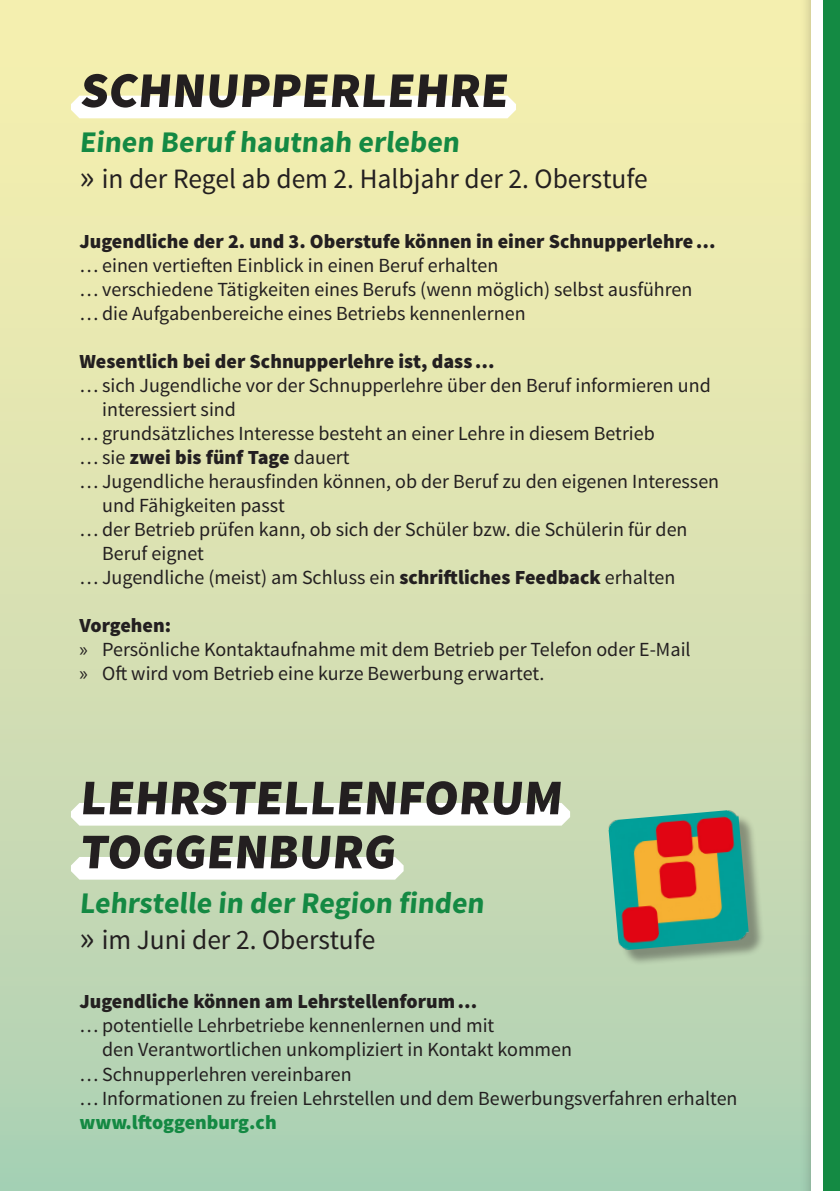
<style>
.page{position:relative;width:840px;height:1191px;background:#fff}
.page>*{position:absolute;margin:0;border:0;box-sizing:border-box;transform-origin:0 0}
.HT_innen{font:900 50px "Source Sans Pro";color:#231f20}
.UT_innen{font:700 30px "Source Sans Pro";color:#148943}
.UT_Zeitpunktangabe{font:28px "Source Sans Pro";color:#231f20}
.t1{font:20px/24px "Source Sans Pro";color:#231f20}
.Zwischentitel{font:900 20px "Source Sans Pro";color:#231f20}
.URL{font:900 20px "Source Sans Pro";color:#148943}
.s1{font-size:36px}
.s2{font-weight:400}
.s3{font-weight:900}
.s4{font-family:"Myriad Pro"}
</style>
<div class="page">
<div style="left:0;top:0;width:839px;height:1191px;background:linear-gradient(to bottom,#fdf1af,#afd0b5)"></div>
<div style="left:798px;top:0;width:41px;height:1191px;background:#231f20;opacity:.3"></div>
<div style="left:811px;top:0;width:28px;height:1191px;background:linear-gradient(to bottom,#148a43,#148a43)"></div>
<div style="left:811px;top:0;width:11px;height:1191px;background:#fff"></div>
<svg style="left:71px;top:96px;width:444px;height:22px"></svg>
<svg style="left:71px;top:803px;width:498px;height:22px"></svg>
<svg style="left:71px;top:857px;width:332px;height:22px"></svg>
<div style="left:611px;top:813px;width:153px;height:153px;background:#231f20;opacity:.4"></div>
<img style="left:607px;top:809px;width:141px;height:141px">
<p class="HT_innen" style="left:79px;top:58px;width:435px">SCHNUPPERLEHRE</p>
<p class="UT_innen" style="left:79px;top:122px;width:385px">Einen Beruf hautnah erleben</p>
<p class="UT_Zeitpunktangabe" style="left:79px;top:161px;width:569px"><span class="s1">»</span> in der Regel ab dem 2. Halbjahr der 2. Oberstufe</p>
<p class="Zwischentitel" style="left:79px;top:228px;width:637px">Jugendliche der 2. und 3. Oberstufe können in einer Schnupperlehre …</p>
<p class="t1" style="left:79px;top:253px;width:420px">… einen vertieften Einblick in einen Beruf erhalten</p>
<p class="t1" style="left:79px;top:277px;width:614px">… verschiedene Tätigkeiten eines Berufs (wenn möglich) selbst ausführen</p>
<p class="t1" style="left:79px;top:301px;width:447px">… die Aufgabenbereiche eines Betriebs kennenlernen</p>
<p class="Zwischentitel" style="left:79px;top:348px;width:416px">Wesentlich bei der Schnupperlehre ist, dass …</p>
<p class="t1" style="left:102px;top:373px;width:609px;text-indent:-23px">… sich Jugendliche vor der Schnupperlehre über den Beruf informieren und interessiert sind</p>
<p class="t1" style="left:79px;top:421px;width:576px">… grundsätzliches Interesse besteht an einer Lehre in diesem Betrieb</p>
<p class="Zwischentitel" style="left:79px;top:444px;width:271px"><span class="s2">… sie</span> zwei bis fünf Tage <span class="s2">dauert</span></p>
<p class="t1" style="left:102px;top:469px;width:618px;text-indent:-23px">… Jugendliche herausfinden können, ob der Beruf zu den eigenen Interessen und Fähigkeiten passt</p>
<p class="t1" style="left:102px;top:517px;width:586px;text-indent:-23px">… der Betrieb prüfen kann, ob sich der Schüler bzw. die Schülerin für den<br>Beruf eignet</p>
<p class="t1" style="left:79px;top:565px;width:597px">… Jugendliche (meist) am Schluss ein <span class="s3">schriftliches Feedback</span> erhalten</p>
<p class="Zwischentitel" style="left:79px;top:612px;width:93px">Vorgehen:</p>
<p class="t1" style="left:79px;top:637px;width:612px"><span class="s4">»</span> Persönliche Kontaktaufnahme mit dem Betrieb per Telefon oder E-Mail</p>
<p class="t1" style="left:79px;top:661px;width:466px"><span class="s4">»</span> Oft wird vom Betrieb eine kurze Bewerbung erwartet.</p>
<p class="HT_innen" style="left:79px;top:765px;width:489px">LEHRSTELLENFORUM</p>
<p class="HT_innen" style="left:79px;top:819px;width:323px">TOGGENBURG</p>
<p class="UT_innen" style="left:79px;top:883px;width:409px">Lehrstelle in der Region finden</p>
<p class="UT_Zeitpunktangabe" style="left:79px;top:922px;width:297px"><span class="s1">»</span> im Juni der 2. Oberstufe</p>
<p class="Zwischentitel" style="left:79px;top:988px;width:399px">Jugendliche können am Lehrstellenforum …</p>
<p class="t1" style="left:102px;top:1014px;width:471px;text-indent:-23px">… potentielle Lehrbetriebe kennenlernen und mit<br>den Verantwortlichen unkompliziert in Kontakt kommen</p>
<p class="t1" style="left:79px;top:1062px;width:274px">… Schnupperlehren vereinbaren</p>
<p class="t1" style="left:79px;top:1086px;width:659px">… Informationen zu freien Lehrstellen und dem Bewerbungsverfahren erhalten</p>
<p class="URL" style="left:79px;top:1108px;width:199px">www.lftoggenburg.ch</p>
</div>
